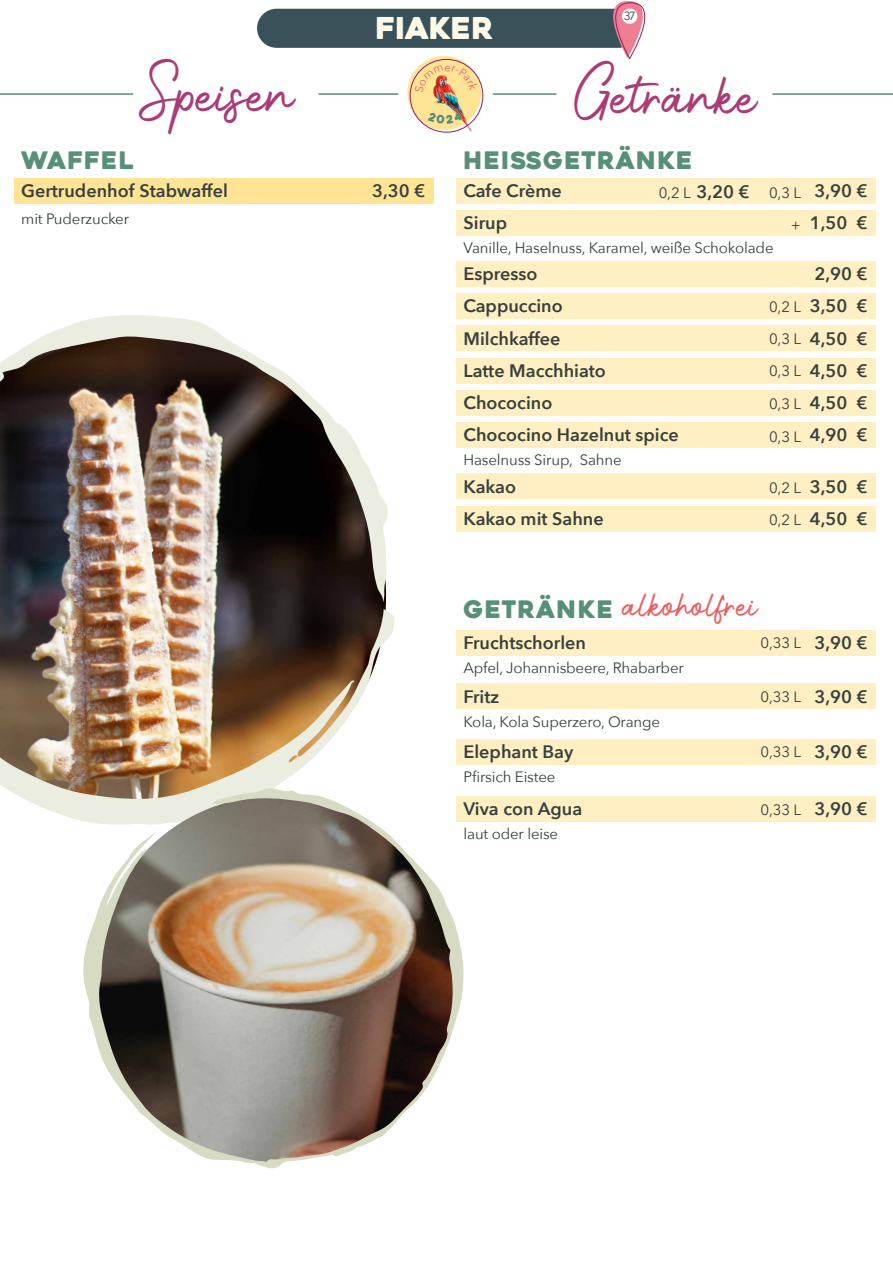
<style>
.page{position:relative;width:893px;height:1263px;background:#fff}
.page>*{position:absolute;margin:0;border:0;box-sizing:border-box;transform-origin:0 0}
.t1{font:36.6px "Photoshoot";color:#ab3b74}
.t2{font:30px "Heavitas";color:#fffae7}
.t3{font:24px "Heavitas";letter-spacing:.05em;color:#578f77}
.t4{font:22.5px "Photoshoot";color:#eb5f5f}
.t5{font:600 18px/32.2px "Avenir Next";color:#36413e}
.t6{font:15px/32px "Avenir Next";letter-spacing:-.01em;color:#36413e}
.t7{font:11.85px "Avenir Next";color:#36413e}
.s1{font-weight:400;font-size:15px}
.s2{font-family:"Heavitas";font-size:24px;color:#578f77}
</style>
<div class="page">
<div style="left:456px;top:178px;width:420px;height:26px;background:#ffefc3"></div>
<div style="left:456px;top:390px;width:420px;height:26px;background:#ffefc3"></div>
<div style="left:456px;top:422px;width:420px;height:26px;background:#ffefc3"></div>
<div style="left:456px;top:210px;width:420px;height:26px;background:#ffefc3"></div>
<div style="left:456px;top:325px;width:420px;height:26px;background:#ffefc3"></div>
<div style="left:456px;top:358px;width:420px;height:25px;background:#ffefc3"></div>
<div style="left:456px;top:261px;width:420px;height:26px;background:#ffefc3"></div>
<div style="left:456px;top:293px;width:420px;height:26px;background:#ffefc3"></div>
<div style="left:456px;top:474px;width:420px;height:25px;background:#ffefc3"></div>
<div style="left:456px;top:506px;width:420px;height:25px;background:#ffefc3"></div>
<div style="left:456px;top:630px;width:420px;height:26px;background:#ffefc3"></div>
<div style="left:456px;top:684px;width:420px;height:25px;background:#ffefc3"></div>
<div style="left:456px;top:739px;width:420px;height:25px;background:#ffefc3"></div>
<div style="left:456px;top:796px;width:420px;height:26px;background:#ffefc3"></div>
<div style="left:257px;top:9px;width:381px;height:39px;background:#395259;border-radius:20px"></div>
<svg style="left:595px;top:1px;width:51px;height:58px"></svg>
<div style="left:622px;top:8px;width:15px;height:16px;background:#fff;border-radius:50%"></div>
<div style="left:14px;top:178px;width:420px;height:26px;background:#ffe496"></div>
<img style="left:0;top:315px;width:395px;height:506px">
<svg style="left:82px;top:788px;width:382px;height:381px"></svg>
<hr style="left:0;top:93px;width:133px;height:2px;background:#578f77">
<hr style="left:493px;top:93px;width:63px;height:2px;background:#578f77">
<hr style="left:319px;top:93px;width:79px;height:2px;background:#578f77">
<hr style="left:773px;top:93px;width:120px;height:2px;background:#578f77">
<svg style="left:407px;top:56px;width:74px;height:74px"></svg>
<img style="left:431px;top:92px;width:43px;height:41px">
<div style="left:410px;top:59px;width:73px;height:74px;border:1px solid #931a64;border-radius:50%"></div>
<svg style="left:428px;top:112px;width:34px;height:12px"></svg>
<svg style="left:414px;top:65px;width:64px;height:27px;background:#f5cc8d"></svg>
<h2 class="t2" style="left:376px;top:9px;width:119px">FIAKER</h2>
<p class="t7" style="left:624px;top:6px;width:13px">37</p>
<h1 class="t1" style="left:139px;top:76px;width:157px">Speisen</h1>
<h1 class="t1" style="left:575px;top:78px;width:184px">Getränke</h1>
<h3 class="t3" style="left:21px;top:145px;width:114px">WAFFEL</h3>
<p class="t5" style="left:21px;top:174px;width:208px">Gertrudenhof Stabwaffel</p>
<p class="t5" style="left:372px;top:174px;width:55px">3,30 €</p>
<p class="t6" style="left:21px;top:202px;width:109px">mit Puderzucker</p>
<h3 class="t3" style="left:463px;top:145px;width:231px">HEIßGETRÄNKE</h3>
<p class="t5" style="left:463px;top:174px;width:100px">Cafe Crème</p>
<p class="t5" style="left:463px;top:206px;width:45px">Sirup</p>
<p class="t5" style="left:696px;top:175px;width:55px">3,20 €</p>
<p class="t5" style="left:814px;top:174px;width:55px">3,90 €</p>
<p class="t6" style="left:659px;top:176px;width:34px">0,2 L</p>
<p class="t6" style="left:769px;top:176px;width:34px">0,3 L</p>
<p class="t6" style="left:791px;top:208px;width:11px">+</p>
<p class="t5" style="left:810px;top:206px;width:59px">1,50 €</p>
<p class="t6" style="left:463px;top:231px;width:312px">Vanille, Haselnuss, Karamel, weiße Schokolade</p>
<p class="t5" style="left:463px;top:257px;width:75px">Espresso</p>
<p class="t5" style="left:814px;top:257px;width:55px">2,90 €</p>
<p class="t5" style="left:463px;top:289px;width:101px">Cappuccino</p>
<p class="t5" style="left:769px;top:289px;width:100px"><span class="s1">0,2 L</span> 3,50 €</p>
<p class="t5" style="left:463px;top:322px;width:144px">Milchkaffee<br>Latte Macchhiato</p>
<p class="t5" style="left:463px;top:386px;width:217px">Chococino<br>Chococino Hazelnut spice</p>
<p class="t6" style="left:463px;top:443px;width:160px">Haselnuss Sirup, Sahne</p>
<p class="t6" style="left:769px;top:322px;width:34px">0,3 L<br>0,3 L</p>
<p class="t6" style="left:769px;top:387px;width:34px">0,3 L</p>
<p class="t6" style="left:769px;top:420px;width:34px">0,3 L</p>
<p class="t5" style="left:463px;top:470px;width:142px">Kakao<br>Kakao mit Sahne</p>
<p class="t6" style="left:769px;top:471px;width:34px;line-height:31.5px">0,2 L<br>0,2 L</p>
<p class="t5" style="left:810px;top:322px;width:59px">4,50 €<br>4,50 €</p>
<p class="t5" style="left:810px;top:386px;width:59px">4,50 €<br>4,90 €</p>
<p class="t5" style="left:810px;top:470px;width:59px">3,50 €<br>4,50 €</p>
<p class="t4" style="left:463px;top:594px;width:296px"><span class="s2">GETRÄNKE</span> alkoholfrei</p>
<p class="t5" style="left:463px;top:626px;width:124px">Fruchtschorlen</p>
<p class="t6" style="left:463px;top:651px;width:222px">Apfel, Johannisbeere, Rhabarber</p>
<p class="t6" style="left:463px;top:705px;width:198px">Kola, Kola Superzero, Orange</p>
<p class="t6" style="left:463px;top:760px;width:93px">Pfirsich Eistee</p>
<p class="t5" style="left:463px;top:680px;width:37px">Fritz</p>
<p class="t5" style="left:463px;top:735px;width:111px">Elephant Bay</p>
<p class="t5" style="left:463px;top:792px;width:120px">Viva con Agua</p>
<p class="t6" style="left:463px;top:817px;width:96px">laut oder leise</p>
<p class="t6" style="left:760px;top:626px;width:42px">0,33 L</p>
<p class="t6" style="left:760px;top:680px;width:42px">0,33 L</p>
<p class="t6" style="left:760px;top:735px;width:42px">0,33 L</p>
<p class="t6" style="left:760px;top:793px;width:42px">0,33 L</p>
<p class="t5" style="left:814px;top:626px;width:55px">3,90 €</p>
<p class="t5" style="left:814px;top:680px;width:55px">3,90 €</p>
<p class="t5" style="left:814px;top:735px;width:55px">3,90 €</p>
<p class="t5" style="left:814px;top:792px;width:55px">3,90 €</p>
</div>
